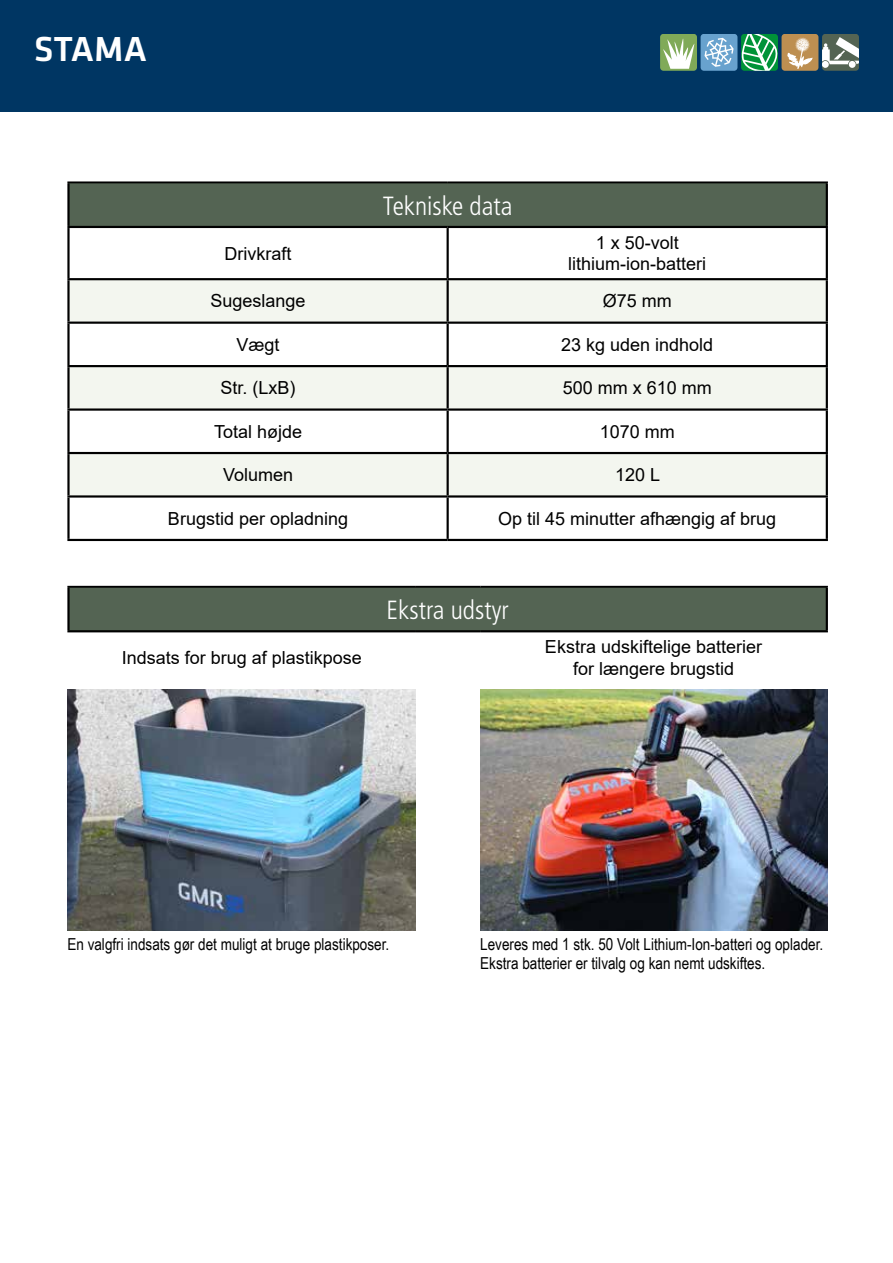
<style>
.page{position:relative;width:893px;height:1263px;background:#fff}
.page>*{position:absolute;margin:0;border:0;box-sizing:border-box;transform-origin:0 0}
.t1{font:500 36px "Klavika";color:#fff}
.t2{font:300 condensed 26.25px "Frutiger LT Std";color:#fff}
.t3{font:18px/21.6px "Arial";color:#000;text-align:center}
.t4{font:16.5px/19.8px "Arial Narrow";color:#000}
</style>
<div class="page">
<div style="left:0;top:0;width:893px;height:112px;background:#003663"></div>
<div style="left:660px;top:34px;width:37px;height:37px;background:#80aa58;border-radius:3px"></div>
<svg style="left:663px;top:39px;width:32px;height:30px"></svg>
<div style="left:701px;top:34px;width:36px;height:37px;background:#68a2ce;border-radius:3px"></div>
<svg style="left:704px;top:38px;width:30px;height:29px"></svg>
<svg style="left:741px;top:34px;width:37px;height:37px"></svg>
<div style="left:781px;top:34px;width:37px;height:37px;background:#bd8f51;border-radius:3px"></div>
<svg style="left:787px;top:38px;width:26px;height:31px"></svg>
<div style="left:822px;top:34px;width:37px;height:37px;background:#546453;border-radius:3px"></div>
<svg style="left:822px;top:37px;width:37px;height:31px"></svg>
<img style="left:67px;top:689px;width:348px;height:241px">
<div style="left:68px;top:182px;width:759px;height:45px;background:#546453"></div>
<svg style="left:70px;top:228px;width:756px;height:311px"></svg>
<svg style="left:70px;top:280px;width:756px;height:215px;fill:#f3f6ef"></svg>
<hr style="left:67px;top:183px;width:3px;height:43px;background:#000">
<hr style="left:826px;top:183px;width:2px;height:43px;background:#000">
<hr style="left:67px;top:226px;width:381px;height:2px;background:#000">
<hr style="left:67px;top:228px;width:3px;height:50px;background:#000">
<hr style="left:448px;top:226px;width:380px;height:2px;background:#000">
<hr style="left:447px;top:228px;width:2px;height:50px;background:#000">
<hr style="left:826px;top:228px;width:2px;height:50px;background:#000">
<hr style="left:67px;top:278px;width:381px;height:2px;background:#000">
<hr style="left:67px;top:280px;width:3px;height:42px;background:#000">
<hr style="left:448px;top:278px;width:380px;height:2px;background:#000">
<hr style="left:447px;top:280px;width:2px;height:42px;background:#000">
<hr style="left:826px;top:280px;width:2px;height:42px;background:#000">
<hr style="left:67px;top:322px;width:381px;height:2px;background:#000">
<hr style="left:67px;top:324px;width:3px;height:41px;background:#000">
<hr style="left:67px;top:411px;width:3px;height:41px;background:#000">
<hr style="left:67px;top:498px;width:3px;height:41px;background:#000">
<hr style="left:67px;top:539px;width:381px;height:2px;background:#000">
<hr style="left:448px;top:322px;width:380px;height:2px;background:#000">
<hr style="left:447px;top:324px;width:2px;height:41px;background:#000">
<hr style="left:447px;top:411px;width:2px;height:41px;background:#000">
<hr style="left:447px;top:498px;width:2px;height:41px;background:#000">
<hr style="left:448px;top:539px;width:380px;height:2px;background:#000">
<hr style="left:826px;top:324px;width:2px;height:41px;background:#000">
<hr style="left:826px;top:411px;width:2px;height:41px;background:#000">
<hr style="left:826px;top:498px;width:2px;height:41px;background:#000">
<hr style="left:67px;top:365px;width:381px;height:2px;background:#000">
<hr style="left:67px;top:367px;width:3px;height:41px;background:#000">
<hr style="left:67px;top:408px;width:381px;height:3px;background:#000">
<hr style="left:448px;top:365px;width:380px;height:2px;background:#000">
<hr style="left:447px;top:367px;width:2px;height:41px;background:#000">
<hr style="left:826px;top:367px;width:2px;height:41px;background:#000">
<hr style="left:448px;top:408px;width:380px;height:3px;background:#000">
<hr style="left:67px;top:452px;width:381px;height:2px;background:#000">
<hr style="left:67px;top:454px;width:3px;height:41px;background:#000">
<hr style="left:67px;top:495px;width:381px;height:3px;background:#000">
<hr style="left:448px;top:452px;width:380px;height:2px;background:#000">
<hr style="left:447px;top:454px;width:2px;height:41px;background:#000">
<hr style="left:826px;top:454px;width:2px;height:41px;background:#000">
<hr style="left:448px;top:495px;width:380px;height:3px;background:#000">
<hr style="left:67px;top:181px;width:381px;height:2px;background:#000">
<hr style="left:448px;top:181px;width:380px;height:2px;background:#000">
<div style="left:68px;top:587px;width:759px;height:44px;background:#546453"></div>
<hr style="left:67px;top:588px;width:3px;height:42px;background:#000">
<hr style="left:826px;top:588px;width:2px;height:42px;background:#000">
<hr style="left:415px;top:630px;width:65px;height:2px;background:#000">
<hr style="left:67px;top:586px;width:348px;height:2px;background:#000">
<hr style="left:415px;top:586px;width:65px;height:2px;background:#000">
<hr style="left:480px;top:586px;width:348px;height:2px;background:#000">
<hr style="left:480px;top:630px;width:348px;height:2px;background:#000">
<hr style="left:67px;top:630px;width:348px;height:2px;background:#000">
<img style="left:480px;top:689px;width:348px;height:241px">
<h1 class="t1" style="left:34px;top:29px;width:115px">STAMA</h1>
<h2 class="t2" style="left:383px;top:191px;width:131px">Tekniske data</h2>
<p class="t3" style="left:225px;top:242px;width:68px">Drivkraft</p>
<p class="t3" style="left:568px;top:232px;width:140px">1 x 50-volt lithium-ion-batteri</p>
<p class="t3" style="left:211px;top:290px;width:97px">Sugeslange</p>
<p class="t3" style="left:603px;top:290px;width:71px">Ø75 mm</p>
<p class="t3" style="left:237px;top:334px;width:45px">Vægt</p>
<p class="t3" style="left:561px;top:334px;width:154px">23 kg uden indhold</p>
<p class="t3" style="left:221px;top:377px;width:77px">Str. (LxB)</p>
<p class="t3" style="left:563px;top:377px;width:151px">500 mm x 610 mm</p>
<p class="t3" style="left:214px;top:421px;width:90px">Total højde</p>
<p class="t3" style="left:600px;top:421px;width:77px">1070 mm</p>
<p class="t3" style="left:223px;top:464px;width:72px">Volumen</p>
<p class="t3" style="left:615px;top:464px;width:47px">120 L</p>
<p class="t3" style="left:168px;top:507px;width:182px">Brugstid per opladning</p>
<p class="t3" style="left:498px;top:507px;width:280px">Op til 45 minutter afhængig af brug</p>
<h2 class="t2" style="left:387px;top:595px;width:124px">Ekstra udstyr</h2>
<p class="t3" style="left:122px;top:647px;width:242px">Indsats for brug af plastikpose</p>
<p class="t3" style="left:545px;top:636px;width:219px">Ekstra udskiftelige batterier for længere brugstid</p>
<p class="t4" style="left:67px;top:933px;width:323px">En valgfri indsats gør det muligt at bruge plastikposer.</p>
<p class="t4" style="left:480px;top:933px;width:345px">Leveres med 1 stk. 50 Volt Lithium-Ion-batteri og oplader.<br>Ekstra batterier er tilvalg og kan nemt udskiftes.</p>
</div>
